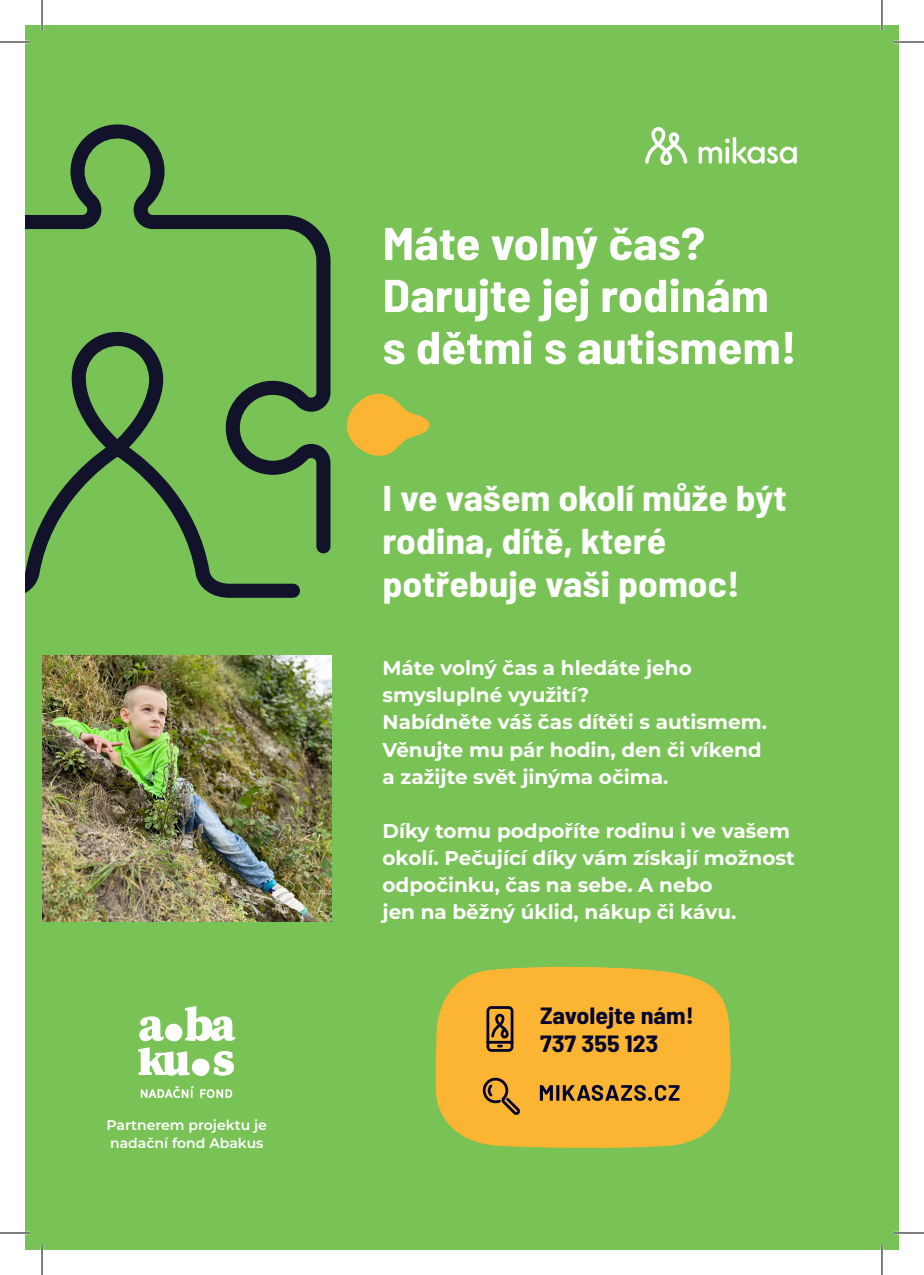
<style>
.page{position:relative;width:924px;height:1275px;background:#fff}
.page>*{position:absolute;margin:0;border:0;box-sizing:border-box;transform-origin:0 0}
.t1{font:700 semi-condensed 46px/52px "Barlow";color:#fff;scale:1.1 1}
.t2{font:700 semi-condensed 36px/43px "Barlow";color:#fff;scale:1.1 1}
.t3{font:700 semi-condensed 23.6px/28.2px "Barlow";color:#04042c;scale:1.1 1}
.t4{font:700 20px/27px "Montserrat";color:#fff}
.t5{font:600 14px/18px "Montserrat";color:#fff}
</style>
<div class="page">
<div style="left:25px;top:25px;width:873px;height:1225px;background:#79c256"></div>
<svg style="left:645px;top:127px;width:42px;height:38px"></svg>
<svg style="left:698px;top:137px;width:98px;height:27px"></svg>
<svg style="left:25px;top:124px;width:305px;height:474px"></svg>
<svg style="left:346px;top:393px;width:83px;height:63px"></svg>
<svg style="left:435px;top:966px;width:296px;height:182px;background:#eeb636"></svg>
<svg style="left:539px;top:1085px;width:13px;height:15px"></svg>
<hr style="left:556px;top:1085px;width:3px;height:15px;background:#04042c">
<svg style="left:562px;top:1085px;width:117px;height:16px;background:#8e662f"></svg>
<svg style="left:479px;top:1004px;width:43px;height:113px;background:#cb9231"></svg>
<svg style="left:138px;top:1006px;width:97px;height:92px"></svg>
<img style="left:42px;top:656px;width:289px;height:265px">
<hr style="left:0;top:41px;width:30px;height:2px;background:#fff">
<hr style="left:893px;top:41px;width:30px;height:2px;background:#fff">
<hr style="left:0;top:1231px;width:30px;height:3px;background:#fff">
<hr style="left:893px;top:1231px;width:30px;height:3px;background:#fff">
<hr style="left:41px;top:0;width:2px;height:30px;background:#fff">
<hr style="left:41px;top:1245px;width:2px;height:30px;background:#fff">
<hr style="left:880px;top:0;width:2px;height:30px;background:#fff">
<hr style="left:880px;top:1245px;width:2px;height:30px;background:#fff">
<hr style="left:0;top:42px;width:30px;height:1px;background:#000">
<hr style="left:893px;top:42px;width:30px;height:1px;background:#000">
<hr style="left:0;top:1232px;width:30px;height:1px;background:#000">
<hr style="left:893px;top:1232px;width:30px;height:1px;background:#000">
<hr style="left:42px;top:0;width:1px;height:30px;background:#000">
<hr style="left:42px;top:1245px;width:1px;height:30px;background:#000">
<hr style="left:881px;top:0;width:1px;height:30px;background:#000">
<hr style="left:881px;top:1245px;width:1px;height:30px;background:#000">
<p class="t5" style="left:106px;top:1115px;width:162px">Partnerem projektu je nadační fond Abakus</p>
<h1 class="t1" style="left:382px;top:216px;width:378px">Máte volný čas?<br>Darujte jej rodinám s dětmi s autismem!</h1>
<h2 class="t2" style="left:382px;top:476px;width:369px">I ve vašem okolí může být rodina, dítě, které potřebuje vaši pomoc!</h2>
<p class="t4" style="left:382px;top:653px;width:386px">Máte volný čas a hledáte jeho smysluplné využití?<br>Nabídněte váš čas dítěti s autismem.<br>Věnujte mu pár hodin, den či víkend a zažijte svět jinýma očima.</p>
<p class="t4" style="left:382px;top:816px;width:413px">Díky tomu podpoříte rodinu i ve vašem okolí. Pečující díky vám získají možnost odpočinku, čas na sebe. A nebo<br>jen na běžný úklid, nákup či kávu.</p>
<p class="t3" style="left:539px;top:1001px;width:141px">Zavolejte nám!<br>737 355 123</p>
</div>
